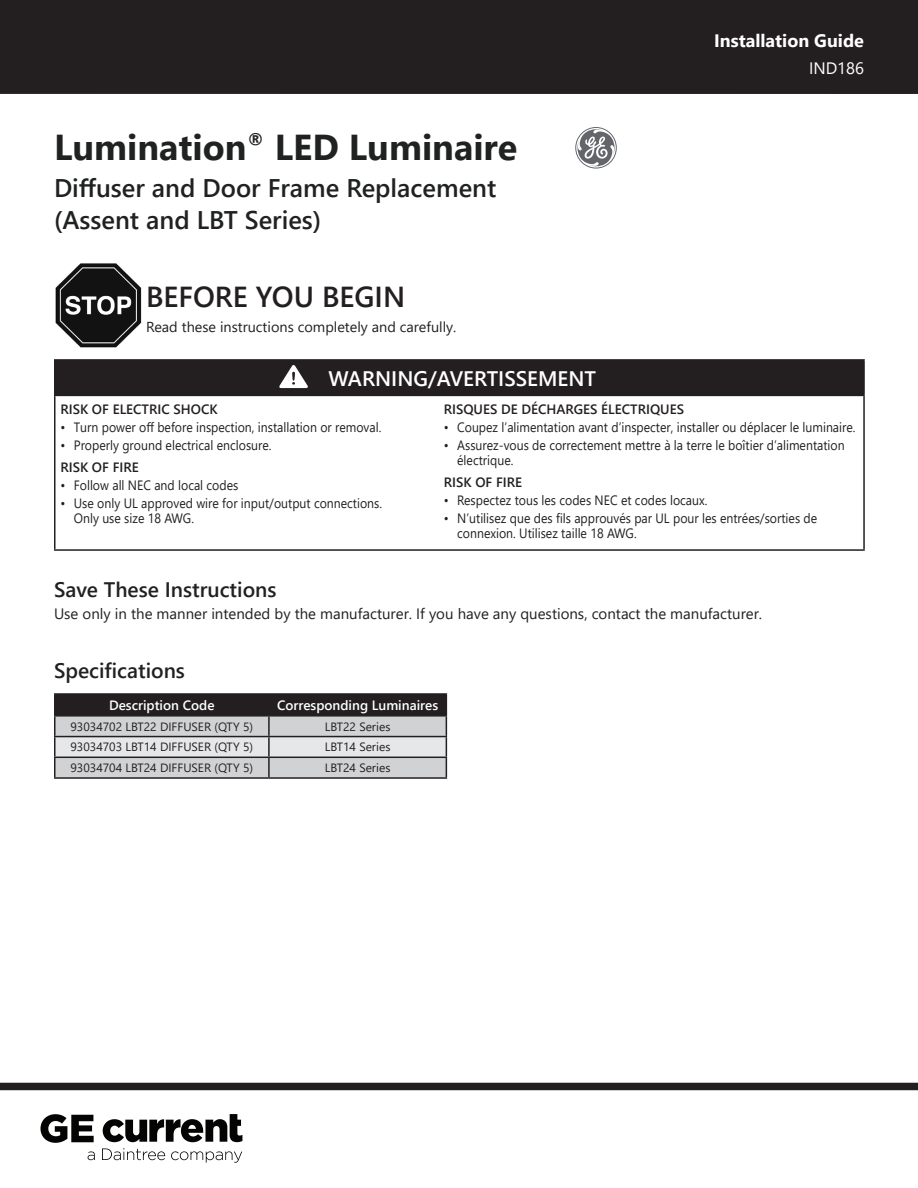
<style>
.page{position:relative;width:918px;height:1188px;background:#fff}
.page>*{position:absolute;margin:0;border:0;box-sizing:border-box;transform-origin:0 0}
.t1{font:700 36px "Segoe UI";color:#202222}
.t2{font:600 28.95px "Segoe UI";color:#231f20}
.t3{font:600 25.5px "Segoe UI";color:#202222}
.t4{font:600 21px "Segoe UI";color:#202222}
.t5{font:600 21px "Segoe UI";color:#fff}
.t6{font:700 18px "Segoe UI";color:#fff}
.t7{font:16.5px "Segoe UI";color:#fff}
.t8{font:15px "Segoe UI";color:#231f20}
.t9{font:14.4px "Segoe UI";color:#231f20}
.t10{font:13.5px/15px "Segoe UI";color:#231f20;scale:.91 1}
.t11{font:600 13.5px "Segoe UI";color:#231f20}
.t12{font:600 13.5px "Segoe UI";color:#fff}
.t13{font:12px "Segoe UI";color:#231f20}
</style>
<div class="page">
<div style="left:0;top:0;width:918px;height:94px;background:#231f20"></div>
<svg style="left:88px;top:1151px;width:7px;height:9px"></svg>
<svg style="left:102px;top:1148px;width:63px;height:12px"></svg>
<svg style="left:171px;top:1151px;width:71px;height:12px"></svg>
<svg style="left:40px;top:1114px;width:54px;height:29px"></svg>
<svg style="left:103px;top:1114px;width:139px;height:28px"></svg>
<div style="left:0;top:1083px;width:918px;height:7px;background:#231f20"></div>
<img style="left:55px;top:263px;width:87px;height:85px">
<svg style="left:575px;top:127px;width:42px;height:42px"></svg>
<div style="left:55px;top:360px;width:809px;height:35px;background:#231f20"></div>
<hr style="left:54px;top:359px;width:811px;height:2px;background:#231f20">
<hr style="left:54px;top:361px;width:2px;height:34px;background:#231f20">
<hr style="left:863px;top:361px;width:2px;height:34px;background:#231f20">
<hr style="left:54px;top:395px;width:811px;height:1px;background:#231f20">
<hr style="left:54px;top:396px;width:2px;height:153px;background:#231f20">
<hr style="left:863px;top:396px;width:2px;height:153px;background:#231f20">
<hr style="left:54px;top:549px;width:811px;height:2px;background:#231f20">
<svg style="left:279px;top:365px;width:29px;height:23px"></svg>
<hr style="left:54px;top:693px;width:215px;height:2px;background:#231f20">
<hr style="left:269px;top:693px;width:178px;height:2px;background:#231f20">
<svg style="left:54px;top:694px;width:393px;height:83px;background:#9e9e9f"></svg>
<hr style="left:54px;top:777px;width:215px;height:2px;background:#231f20">
<hr style="left:269px;top:777px;width:178px;height:2px;background:#231f20">
<p class="t1" style="left:54px;top:113px;width:465px">Lumination<sup>®</sup> LED Luminaire</p>
<p class="t3" style="left:54px;top:164px;width:444px">Diffuser and Door Frame Replacement</p>
<p class="t3" style="left:54px;top:196px;width:269px">(Assent and LBT Series)</p>
<p class="t6" style="left:714px;top:24px;width:151px">Installation Guide</p>
<p class="t7" style="left:809px;top:53px;width:56px">IND186</p>
<p class="t2" style="left:146px;top:269px;width:261px">BEFORE YOU BEGIN</p>
<p class="t9" style="left:146px;top:314px;width:312px">Read these instructions completely and carefully.</p>
<p class="t5" style="left:328px;top:358px;width:269px">WARNING/AVERTISSEMENT</p>
<p class="t11" style="left:60px;top:396px;width:159px">RISK OF ELECTRIC SHOCK</p>
<p class="t10" style="left:60px;top:418px;width:354px">• Turn power off before inspection, installation or removal.</p>
<p class="t10" style="left:60px;top:436px;width:234px">• Properly ground electrical enclosure.</p>
<p class="t11" style="left:60px;top:455px;width:80px">RISK OF FIRE</p>
<p class="t10" style="left:60px;top:477px;width:197px">• Follow all NEC and local codes</p>
<p class="t10" style="left:74px;top:495px;width:340px;text-indent:-14px">• Use only UL approved wire for input/output connections.<br>Only use size 18 AWG.</p>
<p class="t11" style="left:444px;top:396px;width:242px">RISQUES DE DÉCHARGES ÉLECTRIQUES</p>
<p class="t10" style="left:444px;top:418px;width:454px">• Coupez l’alimentation avant d’inspecter, installer ou déplacer le luminaire.</p>
<p class="t10" style="left:457px;top:436px;width:427px;text-indent:-14px">• Assurez-vous de correctement mettre à la terre le boîtier d’alimentation électrique.</p>
<p class="t11" style="left:444px;top:470px;width:80px">RISK OF FIRE</p>
<p class="t10" style="left:444px;top:492px;width:291px">• Respectez tous les codes NEC et codes locaux.</p>
<p class="t10" style="left:457px;top:510px;width:397px;text-indent:-14px">• N’utilisez que des fils approuvés par UL pour les entrées/sorties de connexion. Utilisez taille 18 AWG.</p>
<p class="t4" style="left:54px;top:569px;width:224px">Save These Instructions</p>
<p class="t8" style="left:54px;top:600px;width:710px">Use only in the manner intended by the manufacturer. If you have any questions, contact the manufacturer.</p>
<p class="t4" style="left:54px;top:651px;width:133px">Specifications</p>
<p class="t12" style="left:109px;top:692px;width:107px">Description Code</p>
<p class="t12" style="left:277px;top:692px;width:163px">Corresponding Luminaires</p>
<p class="t13" style="left:70px;top:715px;width:184px">93034702 LBT22 DIFFUSER (QTY 5)</p>
<p class="t13" style="left:325px;top:715px;width:67px">LBT22 Series</p>
<p class="t13" style="left:70px;top:736px;width:184px">93034703 LBT14 DIFFUSER (QTY 5)</p>
<p class="t13" style="left:325px;top:736px;width:67px">LBT14 Series</p>
<p class="t13" style="left:70px;top:756px;width:184px">93034704 LBT24 DIFFUSER (QTY 5)</p>
<p class="t13" style="left:325px;top:756px;width:67px">LBT24 Series</p>
</div>
